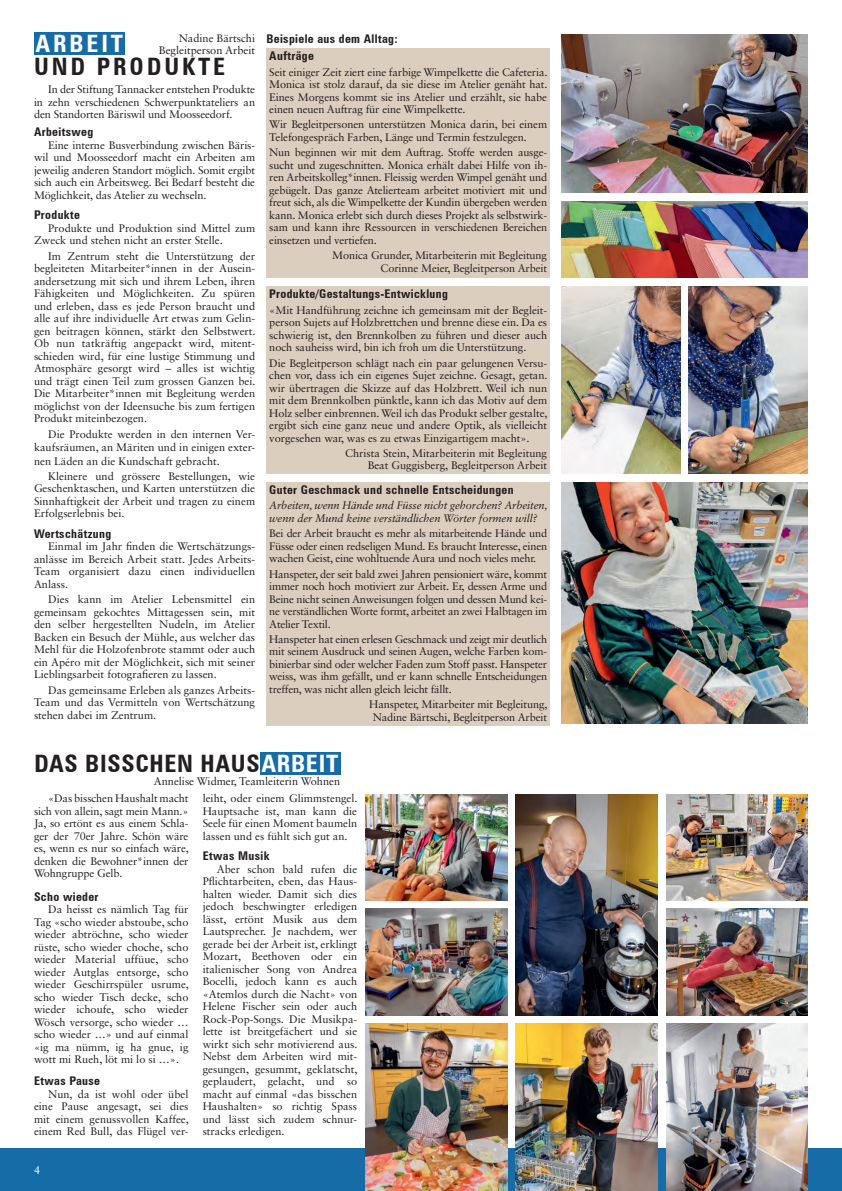
<style>
.page{position:relative;width:842px;height:1191px;background:#fff}
.page>*{position:absolute;margin:0;border:0;box-sizing:border-box;transform-origin:0 0}
.t1{font:700 condensed 24px "Zurich BT";letter-spacing:.03em;color:#231f20}
.t2{font:700 condensed 24px "Zurich BT";letter-spacing:.12em;color:#231f20}
.t3{font:700 condensed 24px "Zurich BT";letter-spacing:.03em;color:#fff}
.t4{font:700 condensed 24px "Zurich BT";letter-spacing:.12em;color:#fff}
.t5{font:700 condensed 12px "Zurich BT";letter-spacing:.03em;color:#231f20}
.t6{font:11px/12.5px "Sabon LT Std";letter-spacing:-.005em;color:#231f20;text-align:justify}
.t7{font:italic 11px/12.5px "Sabon LT Std";letter-spacing:-.01em;color:#231f20}
.t8{font:11px "Sabon LT Std";color:#fff}
.s1{color:#231f20}
</style>
<div class="page">
<div style="left:0;top:1148px;width:842px;height:43px;background:#166ca7"></div>
<div style="left:34px;top:33px;width:91px;height:22px;background:#166ca7"></div>
<div style="left:266px;top:48px;width:284px;height:230px;background:#dccebe"></div>
<div style="left:266px;top:286px;width:284px;height:187px;background:#dccebe"></div>
<div style="left:266px;top:482px;width:284px;height:244px;background:#dccebe"></div>
<div style="left:260px;top:752px;width:80px;height:22px;background:#166ca7"></div>
<img style="left:561px;top:482px;width:247px;height:241px">
<img style="left:561px;top:34px;width:247px;height:159px">
<img style="left:561px;top:201px;width:247px;height:77px">
<img style="left:561px;top:286px;width:119px;height:187px">
<img style="left:689px;top:286px;width:119px;height:187px">
<img style="left:666px;top:1023px;width:142px;height:168px">
<img style="left:666px;top:794px;width:142px;height:106px">
<img style="left:516px;top:1023px;width:142px;height:168px">
<img style="left:666px;top:909px;width:142px;height:106px">
<img style="left:366px;top:794px;width:141px;height:106px">
<img style="left:516px;top:794px;width:142px;height:221px">
<img style="left:366px;top:1023px;width:141px;height:168px">
<img style="left:366px;top:909px;width:141px;height:106px">
<p class="t6" style="left:159px;top:33px;width:98px;line-height:11.4px;text-align:right">Nadine Bärtschi<br>Begleitperson Arbeit</p>
<h1 class="t4" style="left:35px;top:29px;width:89px">arbeit</h1>
<h1 class="t2" style="left:34px;top:52px;width:192px">und produkte</h1>
<p class="t6" style="left:34px;top:83px;width:223px;text-indent:14px">In der Stiftung Tannacker entstehen Produkte in zehn verschiedenen Schwerpunktateliers an den Standorten Bäriswil und Moosseedorf.</p>
<p class="t5" style="left:34px;top:125px;width:61px">Arbeitsweg</p>
<p class="t6" style="left:34px;top:138px;width:223px;text-indent:14px">Eine interne Busverbindung zwischen Bäris&shy;wil und Moosseedorf macht ein Arbeiten am jeweilig anderen Standort möglich. Somit ergibt sich auch ein Arbeitsweg. Bei Bedarf besteht die Möglichkeit, das Atelier zu wechseln.</p>
<p class="t5" style="left:34px;top:208px;width:47px">Produkte</p>
<p class="t6" style="left:34px;top:221px;width:223px;text-indent:14px">Produkte und Produktion sind Mittel zum<br>Zweck und stehen nicht an erster Stelle.</p>
<p class="t6" style="left:34px;top:249px;width:223px;text-indent:14px">Im Zentrum steht die Unterstützung der begleiteten Mitarbeiter*innen in der Ausein&shy;andersetzung mit sich und ihrem Leben, ihren Fähigkeiten und Möglichkeiten. Zu spüren und erleben, dass es jede Person braucht und alle auf ihre individuelle Art etwas zum Gelin&shy;gen beitragen können, stärkt den Selbstwert.<br>Ob nun tatkräftig angepackt wird, mitent&shy;schieden wird, für eine lustige Stimmung und Atmosphäre gesorgt wird – alles ist wichtig und trägt einen Teil zum grossen Ganzen bei.<br>Die Mitarbeiter*innen mit Begleitung werden möglichst von der Ideensuche bis zum fertigen Produkt miteinbezogen.</p>
<p class="t6" style="left:34px;top:427px;width:223px;line-height:13.2px;text-indent:14px">Die Produkte werden in den internen Ver&shy;kaufsräumen, an Märiten und in einigen exter&shy;nen Läden an die Kundschaft gebracht.</p>
<p class="t6" style="left:34px;top:469px;width:223px;text-indent:14px">Kleinere und grössere Bestellungen, wie Geschenktaschen, und Karten unterstützen die Sinnhaftigkeit der Arbeit und tragen zu einem Erfolgserlebnis bei.</p>
<p class="t5" style="left:34px;top:526px;width:79px">Wertschätzung</p>
<p class="t6" style="left:34px;top:540px;width:223px;text-indent:14px">Einmal im Jahr finden die Wertschätzungs&shy;anlässe im Bereich Arbeit statt. Jedes Arbeits-Team organisiert dazu einen individuellen Anlass.</p>
<p class="t6" style="left:34px;top:593px;width:223px;text-indent:14px">Dies kann im Atelier Lebensmittel ein gemeinsam gekochtes Mittagessen sein, mit den selber hergestellten Nudeln, im Atelier Backen ein Besuch der Mühle, aus welcher das Mehl für die Holzofenbrote stammt oder auch ein Apéro mit der Möglichkeit, sich mit seiner Lieblingsarbeit fotografieren zu lassen.</p>
<p class="t6" style="left:34px;top:683px;width:223px;text-indent:14px">Das gemeinsame Erleben als ganzes Arbeits-Team und das Vermitteln von Wertschätzung stehen dabei im Zentrum.</p>
<p class="t5" style="left:266px;top:32px;width:133px">Beispiele aus dem Alltag:</p>
<p class="t5" style="left:269px;top:49px;width:46px">Aufträge</p>
<p class="t6" style="left:269px;top:65px;width:280px">Seit einiger Zeit ziert eine farbige Wimpelkette die Cafeteria.<br>Monica ist stolz darauf, da sie diese im Atelier genäht hat.<br>Eines Morgens kommt sie ins Atelier und erzählt, sie habe einen neuen Auftrag für eine Wimpelkette.</p>
<p class="t6" style="left:269px;top:118px;width:279px">Wir Begleitpersonen unterstützen Monica darin, bei einem<br>Telefongespräch Farben, Länge und Termin festzulegen.</p>
<p class="t6" style="left:269px;top:146px;width:279px">Nun beginnen wir mit dem Auftrag. Stoffe werden ausge&shy;sucht und zugeschnitten. Monica erhält dabei Hilfe von ih&shy;ren Arbeitskolleg*innen. Fleissig werden Wimpel genäht und gebügelt. Das ganze Atelierteam arbeitet motiviert mit und freut sich, als die Wimpelkette der Kundin übergeben werden kann. Monica erlebt sich durch dieses Projekt als selbstwirk&shy;sam und kann ihre Ressourcen in verschiedenen Bereichen einsetzen und vertiefen.</p>
<p class="t6" style="left:332px;top:249px;width:216px;text-align:right">Monica Grunder, Mitarbeiterin mit Begleitung<br>Corinne Meier, Begleitperson Arbeit</p>
<p class="t5" style="left:269px;top:287px;width:180px">Produkte/Gestaltungs-Entwicklung</p>
<p class="t6" style="left:269px;top:303px;width:279px">«Mit Handführung zeichne ich gemeinsam mit der Begleit&shy;person Sujets auf Holzbrettchen und brenne diese ein. Da es schwierig ist, den Brennkolben zu führen und dieser auch noch sauheiss wird, bin ich froh um die Unterstützung.</p>
<p class="t6" style="left:269px;top:356px;width:280px">Die Begleitperson schlägt nach ein paar gelungenen Versu&shy;chen vor, dass ich ein eigenes Sujet zeichne. Gesagt, getan. wir übertragen die Skizze auf das Holzbrett. Weil ich nun mit dem Brennkolben pünktle, kann ich das Motiv auf dem Holz selber einbrennen. Weil ich das Produkt selber gestalte, ergibt sich eine ganz neue und andere Optik, als vielleicht vorgesehen war, was es zu etwas Einzigartigem macht».</p>
<p class="t6" style="left:345px;top:447px;width:203px;text-align:right">Christa Stein, Mitarbeiterin mit Begleitung<br>Beat Guggisberg, Begleitperson Arbeit</p>
<p class="t5" style="left:269px;top:482px;width:246px">Guter Geschmack und schnelle Entscheidungen</p>
<p class="t7" style="left:269px;top:499px;width:280px">Arbeiten, wenn Hände und Füsse nicht gehorchen? Arbeiten, wenn der Mund keine verständlichen Wörter formen will?</p>
<p class="t6" style="left:269px;top:527px;width:279px">Bei der Arbeit braucht es mehr als mitarbeitende Hände und Füsse oder einen redseligen Mund. Es braucht Interesse, einen wachen Geist, eine wohltuende Aura und noch vieles mehr.</p>
<p class="t6" style="left:269px;top:567px;width:279px">Hanspeter, der seit bald zwei Jahren pensioniert wäre, kommt immer noch hoch motiviert zur Arbeit. Er, dessen Arme und Beine nicht seinen Anweisungen folgen und dessen Mund kei&shy;ne verständlichen Worte formt, arbeitet an zwei Halbtagen im Atelier Textil.</p>
<p class="t6" style="left:269px;top:632px;width:279px">Hanspeter hat einen erlesen Geschmack und zeigt mir deutlich mit seinem Ausdruck und seinen Augen, welche Farben kom&shy;binierbar sind oder welcher Faden zum Stoff passt. Hanspeter weiss, was ihm gefällt, und er kann schnelle Entscheidungen treffen, was nicht allen gleich leicht fällt.</p>
<p class="t6" style="left:369px;top:698px;width:180px;text-align:center">Hanspeter, Mitarbeiter mit Begleitung,<br>Nadine Bärtschi, Begleitperson Arbeit</p>
<h1 class="t1" style="left:34px;top:748px;width:182px">das bisschen Hau</h1>
<h1 class="t3" style="left:246px;top:749px;width:93px"><span class="s1">s</span>arbeit</h1>
<p class="t6" style="left:154px;top:775px;width:188px">Annelise Widmer, Teamleiterin Wohnen</p>
<p class="t6" style="left:34px;top:792px;width:156px;text-indent:14px">«Das bisschen Haushalt macht sich von allein, sagt mein Mann.» Ja, so ertönt es aus einem Schla&shy;ger der 70er Jahre. Schön wäre es, wenn es nur so einfach wäre, denken die Bewohner*innen der Wohngruppe Gelb.</p>
<p class="t5" style="left:34px;top:889px;width:66px">Scho wieder</p>
<p class="t6" style="left:34px;top:903px;width:156px;text-indent:14px">Da heisst es nämlich Tag für Tag «scho wieder abstoube, scho wieder abtröchne, scho wieder rüste, scho wieder choche, scho wieder Material uffüue, scho wieder Autglas entsorge, scho wieder Geschirrspüler usrume, scho wieder Tisch decke, scho wieder ichoufe, scho wieder Wösch versorge, scho wieder … scho wieder …» und auf einmal «ig ma nümm, ig ha gnue, ig wott mi Rueh, löt mi lo si …».</p>
<p class="t5" style="left:34px;top:1073px;width:68px">Etwas Pause</p>
<p class="t6" style="left:34px;top:1087px;width:156px;text-indent:14px">Nun, da ist wohl oder übel eine Pause angesagt, sei dies mit einem genussvollen Kaffee, einem Red Bull, das Flügel ver-</p>
<p class="t8" style="left:34px;top:1163px;width:8px">4</p>
<p class="t6" style="left:203px;top:792px;width:156px">leiht, oder einem Glimmstengel.<br>Hauptsache ist, man kann die Seele für einen Moment baumeln lassen und es fühlt sich gut an.</p>
<p class="t5" style="left:203px;top:849px;width:68px">Etwas Musik</p>
<p class="t6" style="left:203px;top:862px;width:156px;text-indent:14px">Aber schon bald rufen die Pflichtarbeiten, eben, das Haus&shy;halten wieder. Damit sich dies jedoch beschwingter erledigen lässt, ertönt Musik aus dem Lautsprecher. Je nachdem, wer gerade bei der Arbeit ist, erklingt Mozart, Beethoven oder ein italienischer Song von Andrea Bocelli, jedoch kann es auch «Atemlos durch die Nacht» von Helene Fischer sein oder auch Rock-Pop-Songs. Die Musikpa&shy;lette ist breitgefächert und sie wirkt sich sehr motivierend aus.<br>Nebst dem Arbeiten wird mit&shy;gesungen, gesummt, geklatscht, geplaudert, gelacht, und so macht auf einmal «das bisschen Haushalten» so richtig Spass und lässt sich zudem schnur&shy;stracks erledigen.</p>
</div>
